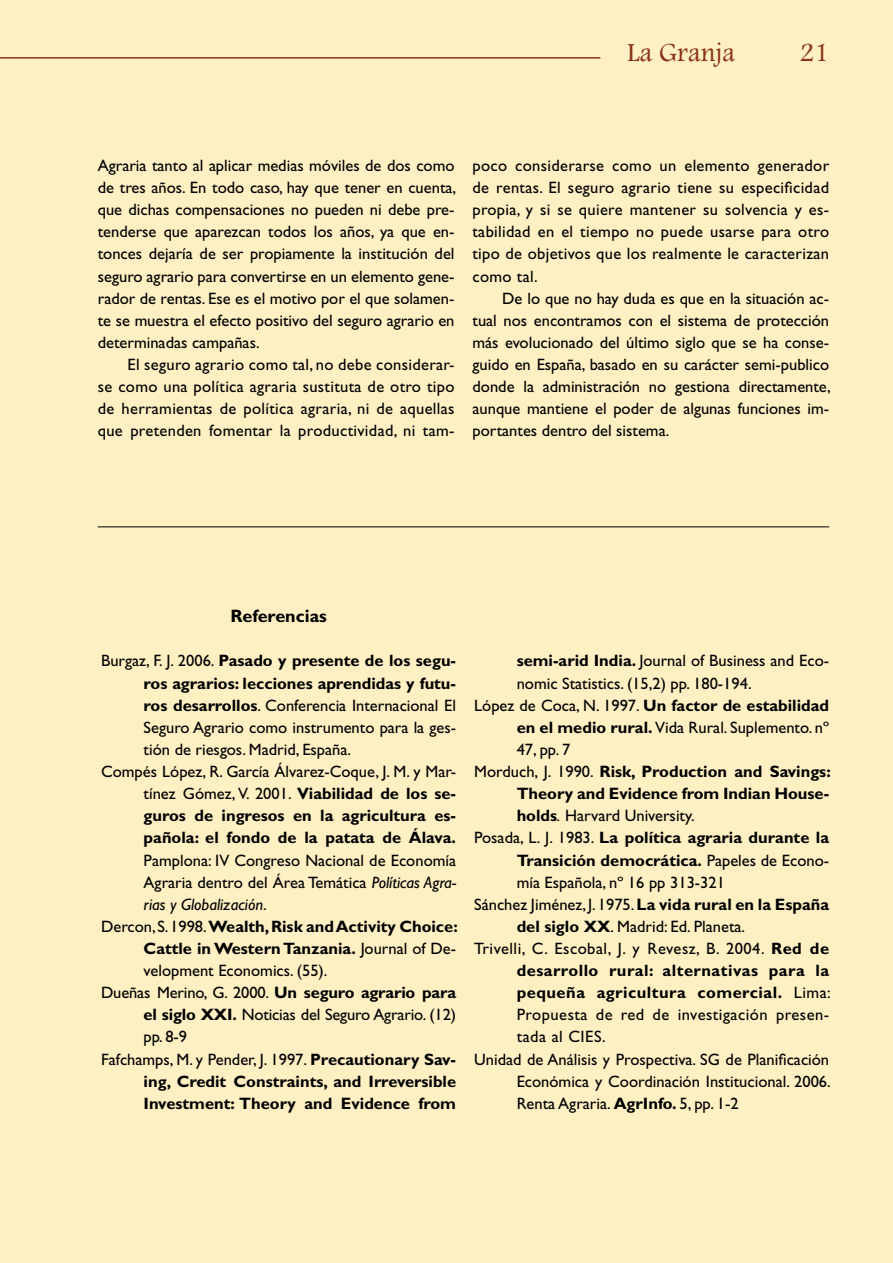
<style>
.page{position:relative;width:893px;height:1263px;background:#fef0c3}
.page>*{position:absolute;margin:0;border:0;box-sizing:border-box;transform-origin:0 0}
.t1{font:27px "Footlight MT Light";color:#8a3215}
.t2{font:700 18px "Gill Sans";color:#000}
.t3{font:16.5px/22px "Gill Sans";color:#000;text-align:justify}
.t4{font:700 16.5px "Gill Sans";color:#000}
.t5{font:16.5px "Gill Sans";letter-spacing:.03em;color:#000}
.t6{font:700 16.5px "Gill Sans";letter-spacing:.03em;color:#000}
.t7{font:italic 16.5px "Gill Sans";color:#000}
.s1{font-weight:400}
.s2{font-weight:700}
.s3{font-style:italic}
.s4{font-style:normal}
</style>
<div class="page">
<hr style="left:0;top:57px;width:600px;height:2px;background:#8a3215">
<hr style="left:98px;top:526px;width:731px;height:1px;background:#000">
<h1 class="t1" style="left:627px;top:37px;width:110px">La Granja</h1>
<h1 class="t1" style="left:799px;top:37px;width:31px">21</h1>
<p class="t3" style="left:98px;top:154px;width:360px">Agraria tanto al aplicar medias móviles de dos como de tres años. En todo caso, hay que tener en cuenta, que dichas compensaciones no pueden ni debe pre&shy;tenderse que aparezcan todos los años, ya que en&shy;tonces dejaría de ser propiamente la institución del seguro agrario para convertirse en un elemento gene&shy;rador de rentas. Ese es el motivo por el que solamen&shy;te se muestra el efecto positivo del seguro agrario en determinadas campañas.</p>
<p class="t3" style="left:98px;top:353px;width:358px;text-indent:30px">El seguro agrario como tal, no debe considerar&shy;se como una política agraria sustituta de otro tipo de herramientas de política agraria, ni de aquellas que pretenden fomentar la productividad, ni tam-</p>
<p class="t3" style="left:472px;top:154px;width:358px">poco considerarse como un elemento generador de rentas. El seguro agrario tiene su especificidad propia, y si se quiere mantener su solvencia y es&shy;tabilidad en el tiempo no puede usarse para otro tipo de objetivos que los realmente le caracterizan como tal.</p>
<p class="t3" style="left:472px;top:287px;width:360px;text-indent:30px">De lo que no hay duda es que en la situación ac&shy;tual nos encontramos con el sistema de protección más evolucionado del último siglo que se ha conse&shy;guido en España, basado en su carácter semi-publico donde la administración no gestiona directamente, aunque mantiene el poder de algunas funciones im&shy;portantes dentro del sistema.</p>
<p class="t2" style="left:230px;top:605px;width:98px">Referencias</p>
<p class="t4" style="left:101px;top:651px;width:356px"><span class="s1">Burgaz, F. J. 2006.</span> Pasado y presente de los segu-</p>
<p class="t4" style="left:144px;top:673px;width:314px">ros agrarios: lecciones aprendidas y futu-</p>
<p class="t3" style="left:144px;top:694px;width:314px"><span class="s2">ros desarrollos</span>. Conferencia Internacional El</p>
<p class="t3" style="left:144px;top:716px;width:314px">Seguro Agrario como instrumento para la ges-</p>
<p class="t3" style="left:144px;top:738px;width:209px">tión de riesgos. Madrid, España.</p>
<p class="t3" style="left:101px;top:760px;width:357px">Compés López, R. García Álvarez-Coque, J. M. y Mar-</p>
<p class="t3" style="left:144px;top:782px;width:314px">tínez Gómez, V. 2001. <span class="s2">Viabilidad de los se-</span></p>
<p class="t4" style="left:144px;top:806px;width:314px">guros de ingresos en la agricultura es-</p>
<p class="t4" style="left:144px;top:828px;width:314px">pañola: el fondo de la patata de Álava.</p>
<p class="t3" style="left:144px;top:849px;width:314px">Pamplona: IV Congreso Nacional de Economía</p>
<p class="t3" style="left:144px;top:871px;width:314px">Agraria dentro del Área Temática <span class="s3">Políticas Agra-</span></p>
<p class="t7" style="left:144px;top:895px;width:125px">rias y Globalización<span class="s4">.</span></p>
<p class="t4" style="left:101px;top:916px;width:358px"><span class="s1">Dercon, S. 1998.</span> Wealth, Risk and Activity Choice:</p>
<p class="t4" style="left:144px;top:939px;width:314px">Cattle in Western Tanzania. <span class="s1">Journal of De-</span></p>
<p class="t3" style="left:144px;top:959px;width:185px">velopment Economics. (55).</p>
<p class="t3" style="left:101px;top:981px;width:357px">Dueñas Merino, G. 2000. <span class="s2">Un seguro agrario para</span></p>
<p class="t3" style="left:144px;top:1004px;width:314px"><span class="s2">el siglo XXI.</span> Noticias del Seguro Agrario. (12)</p>
<p class="t3" style="left:144px;top:1026px;width:45px">pp. 8-9</p>
<p class="t3" style="left:101px;top:1048px;width:357px">Fafchamps, M. y Pender, J. 1997. <span class="s2">Precautionary Sav-</span></p>
<p class="t4" style="left:144px;top:1071px;width:314px">ing, Credit Constraints, and Irreversible</p>
<p class="t4" style="left:144px;top:1093px;width:314px">Investment: Theory and Evidence from</p>
<p class="t3" style="left:517px;top:650px;width:314px"><span class="s2">semi-arid India.</span> Journal of Business and Eco-</p>
<p class="t3" style="left:517px;top:672px;width:236px">nomic Statistics. (15,2) pp. 180-194.</p>
<p class="t4" style="left:474px;top:695px;width:357px"><span class="s1">López de Coca, N. 1997.</span> Un factor de estabilidad</p>
<p class="t3" style="left:517px;top:716px;width:314px"><span class="s2">en el medio rural.</span> Vida Rural. Suplemento. nº</p>
<p class="t3" style="left:517px;top:738px;width:55px">47, pp. 7</p>
<p class="t4" style="left:474px;top:762px;width:358px"><span class="s1">Morduch, J. 1990.</span> Risk, Production and Savings:</p>
<p class="t4" style="left:517px;top:784px;width:314px">Theory and Evidence from Indian House-</p>
<p class="t3" style="left:517px;top:805px;width:179px"><span class="s2">holds</span><span class="s3">.</span> Harvard University.</p>
<p class="t4" style="left:474px;top:828px;width:357px"><span class="s1">Posada, L. J. 1983.</span> La política agraria durante la</p>
<p class="t4" style="left:517px;top:850px;width:314px">Transición democrática. <span class="s1">Papeles de Econo-</span></p>
<p class="t3" style="left:517px;top:871px;width:210px">mía Española, nº 16 pp 313-321</p>
<p class="t3" style="left:474px;top:893px;width:357px">Sánchez Jiménez, J. 1975. <span class="s2">La vida rural en la España</span></p>
<p class="t3" style="left:517px;top:915px;width:230px"><span class="s2">del siglo XX</span>. Madrid: Ed. Planeta.</p>
<p class="t5" style="left:474px;top:939px;width:357px">Trivelli, C. Escobal, J. y Revesz, B. 2004. <span class="s2">Red de</span></p>
<p class="t6" style="left:517px;top:961px;width:314px">desarrollo rural: alternativas para la</p>
<p class="t6" style="left:517px;top:983px;width:316px">pequeña agricultura comercial. <span class="s1">Lima:</span></p>
<p class="t5" style="left:517px;top:1005px;width:314px">Propuesta de red de investigación presen-</p>
<p class="t5" style="left:517px;top:1027px;width:91px">tada al CIES.</p>
<p class="t3" style="left:474px;top:1048px;width:357px">Unidad de Análisis y Prospectiva. SG de Planificación</p>
<p class="t3" style="left:517px;top:1070px;width:316px">Económica y Coordinación Institucional. 2006.</p>
<p class="t3" style="left:517px;top:1092px;width:224px">Renta Agraria. <span class="s2">AgrInfo.</span> 5, pp. 1-2</p>
</div>
